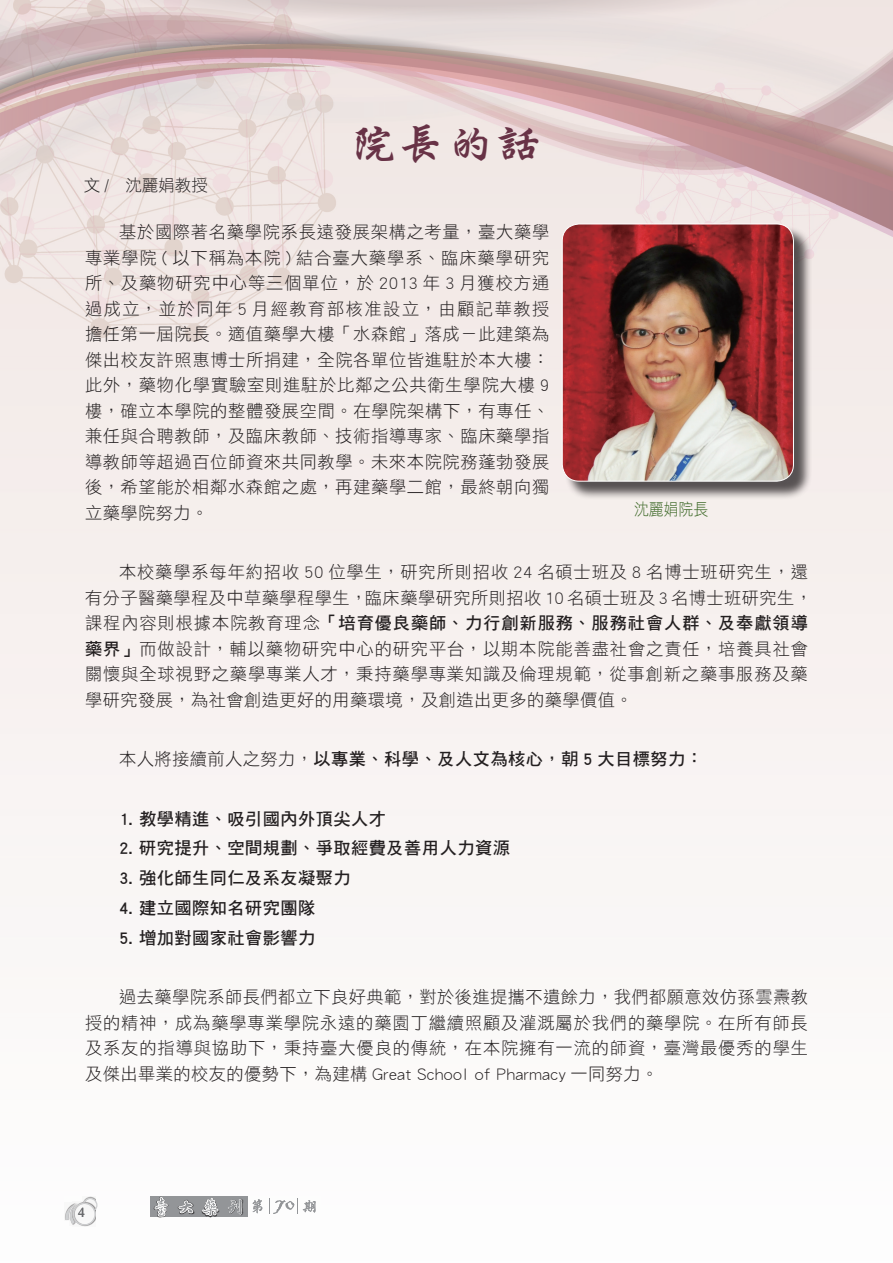
<style>
.page{position:relative;width:893px;height:1263px;background:#fff}
.page>*{position:absolute;margin:0;border:0;box-sizing:border-box;transform-origin:0 0}
.t1{font:45px "DF Xing Kai W5 HK BF";color:#683246;scale:1.06 1}
.t2{font:17.25px/25.5px "DF Hei Std W3";letter-spacing:.025em;color:#231f20;text-align:justify}
.t3{font:17.25px "DF Hei Std W7";letter-spacing:.025em;color:#231f20}
.t4{font:17.25px "DF Hei Std W7";letter-spacing:.05em;color:#231f20}
.t5{font:16.5px "DF Hei Std W3";color:#231f20}
.t6{font:16.5px "DF Hei Std W3";color:#3c6826;scale:.9 1}
.t7{font:13.5px "Times New Roman";color:#6c6d70}
.s1{font-family:"DF Hei Std W3"}
.s2{font-family:"DF Hei Std W7"}
</style>
<div class="page">
<img style="left:0;top:0;width:893px;height:1227px">
<img style="left:72px;top:1224px;width:24px;height:2px">
<img style="left:82px;top:1196px;width:14px;height:1px">
<div style="left:73px;top:1203px;width:23px;height:22px;border:1px solid #d1d2d4;border-radius:50%"></div>
<svg style="left:65px;top:1197px;width:33px;height:27px"></svg>
<div style="left:150px;top:1196px;width:98px;height:21px;background:#939598"></div>
<svg style="left:228px;top:1199px;width:15px;height:17px"></svg>
<svg style="left:154px;top:1196px;width:15px;height:21px"></svg>
<svg style="left:177px;top:1200px;width:17px;height:15px"></svg>
<svg style="left:201px;top:1198px;width:19px;height:19px"></svg>
<svg style="left:253px;top:1199px;width:9px;height:14px"></svg>
<svg style="left:269px;top:1198px;width:47px;height:16px"></svg>
<div style="left:564px;top:226px;width:248px;height:274px;background:#231f20;opacity:.75"></div>
<img style="left:562px;top:224px;width:231px;height:257px">
<div style="left:562px;top:224px;width:232px;height:257px;border:1px solid #fff;border-radius:17px"></div>
<p class="t5" style="left:84px;top:176px;width:126px">文 /　沈麗娟教授</p>
<h1 class="t1" style="left:350px;top:121px;width:184px">院長的話</h1>
<p class="t2" style="left:85px;top:219px;width:466px;text-indent:34px">基於國際著名藥學院系長遠發展架構之考量，臺大藥學專業學院 ( 以下稱為本院 ) 結合臺大藥學系、臨床藥學研究所、及藥物研究中心等三個單位，於 2013 年 3 月獲校方通過成立，並於同年 5 月經教育部核准設立，由顧記華教授擔任第一屆院長。適值藥學大樓「水森館」落成－此建築為傑出校友許照惠博士所捐建，全院各單位皆進駐於本大樓：此外，藥物化學實驗室則進駐於比鄰之公共衛生學院大樓 9樓，確立本學院的整體發展空間。在學院架構下，有專任、兼任與合聘教師，及臨床教師、技術指導專家、臨床藥學指導教師等超過百位師資來共同教學。未來本院院務蓬勃發展後，希望能於相鄰水森館之處，再建藥學二館，最終朝向獨立藥學院努力。</p>
<p class="t6" style="left:634px;top:500px;width:84px">沈麗娟院長</p>
<p class="t2" style="left:85px;top:559px;width:729px;text-align:right">本校藥學系每年約招收 50 位學生，研究所則招收 24 名碩士班及 8 名博士班研究生，還<br>有分子醫藥學程及中草藥學程學生，臨床藥學研究所則招收 10 名碩士班及 3 名博士班研究生，</p>
<p class="t4" style="left:85px;top:613px;width:724px"><span class="s1">課程內容則根據本院教育理念</span>「培育優良藥師、力行創新服務、服務社會人群、及奉獻領導</p>
<p class="t2" style="left:85px;top:635px;width:724px"><span class="s2">藥界」</span>而做設計，輔以藥物研究中心的研究平台，以期本院能善盡社會之責任，培養具社會關懷與全球視野之藥學專業人才，秉持藥學專業知識及倫理規範，從事創新之藥事服務及藥學研究發展，為社會創造更好的用藥環境，及創造出更多的藥學價值。</p>
<p class="t3" style="left:119px;top:749px;width:585px"><span class="s1">本人將接續前人之努力，</span>以專業、科學、及人文為核心，朝 5 大目標努力：</p>
<p class="t3" style="left:119px;top:809px;width:269px">1. 教學精進、吸引國內外頂尖人才</p>
<p class="t3" style="left:119px;top:839px;width:392px">2. 研究提升、空間規劃、爭取經費及善用人力資源</p>
<p class="t3" style="left:119px;top:869px;width:233px">3. 強化師生同仁及系友凝聚力</p>
<p class="t3" style="left:119px;top:898px;width:198px">4. 建立國際知名研究團隊</p>
<p class="t3" style="left:119px;top:928px;width:198px">5. 增加對國家社會影響力</p>
<p class="t2" style="left:85px;top:984px;width:724px;text-indent:34px">過去藥學院系師長們都立下良好典範，對於後進提攜不遺餘力，我們都願意效仿孫雲燾教授的精神，成為藥學專業學院永遠的藥園丁繼續照顧及灌溉屬於我們的藥學院。在所有師長及系友的指導與協助下，秉持臺大優良的傳統，在本院擁有一流的師資，臺灣最優秀的學生及傑出畢業的校友的優勢下，為建構 Great School of Pharmacy 一同努力。</p>
<p class="t7" style="left:78px;top:1203px;width:8px">4</p>
</div>
